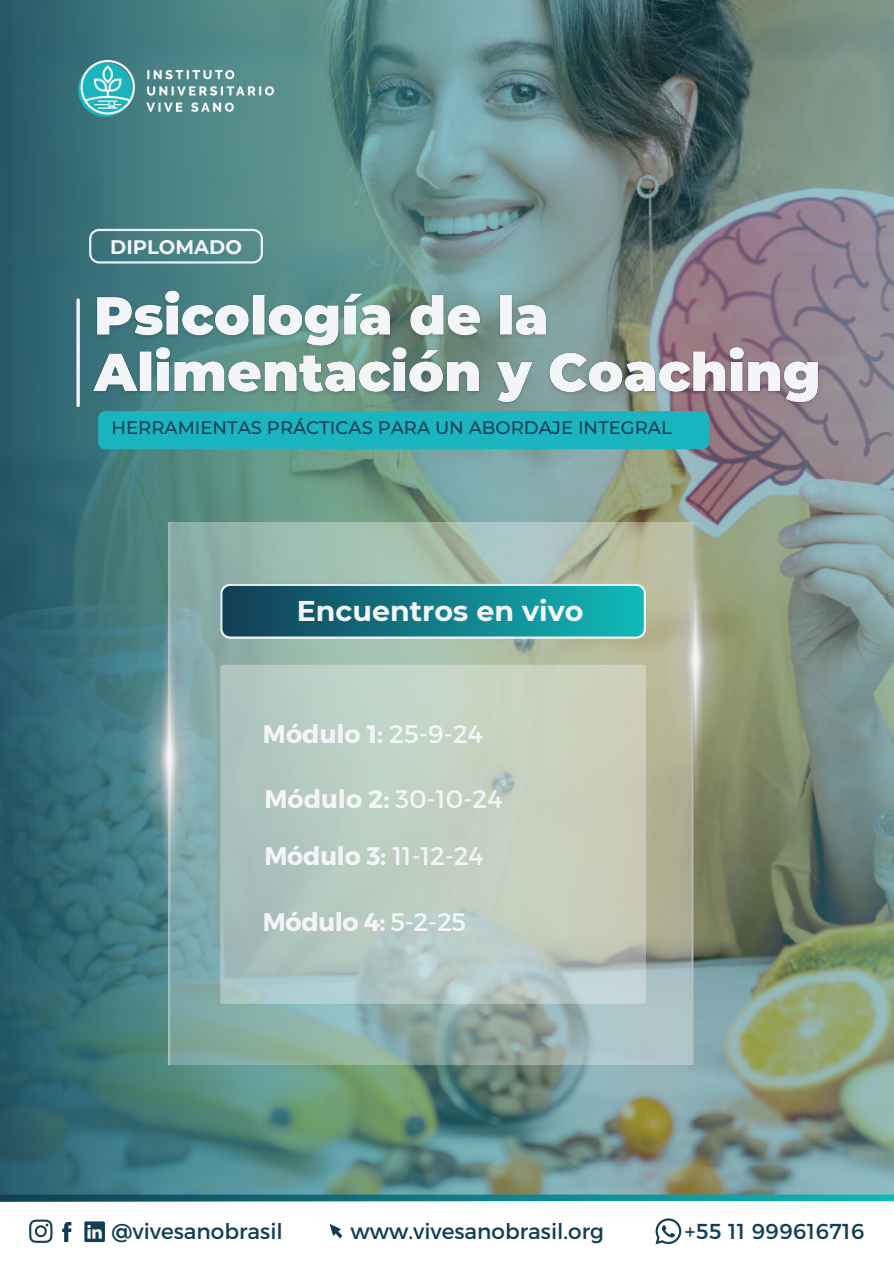
<style>
.page{position:relative;width:894px;height:1264px;background:#fff}
.page>*{position:absolute;margin:0;border:0;box-sizing:border-box;transform-origin:0 0}
.t1{font:700 28.5px "Montserrat";color:#f3f5f9}
.t2{font:700 25.35px "Montserrat";letter-spacing:-.005em;color:#f3f5f9}
.t3{font:21.6px "Montserrat";color:#123d54}
.t4{font:21.6px "Montserrat";letter-spacing:.025em;color:#123d54}
.t5{font:700 19.65px "Montserrat";color:#f3f5f9}
.t6{font:500 18px "Montserrat";color:#123d54}
.s1{font-weight:400}
</style>
<div class="page">
<img style="left:0;top:0;width:893px;height:1194px">
<img style="left:78px;top:54px;width:64px;height:71px">
<img style="left:141px;top:62px;width:134px;height:54px">
<svg style="left:76px;top:300px;width:4px;height:105px"></svg>
<svg style="left:89px;top:229px;width:173px;height:34px;background:#5c8e91"></svg>
<img style="left:548px;top:0;width:345px;height:474px">
<svg style="left:655px;top:1218px;width:26px;height:26px"></svg>
<svg style="left:329px;top:1224px;width:14px;height:14px"></svg>
<svg style="left:29px;top:1219px;width:23px;height:23px"></svg>
<svg style="left:84px;top:1221px;width:21px;height:20px"></svg>
<svg style="left:62px;top:1222px;width:9px;height:19px"></svg>
<svg style="left:0;top:1194px;width:893px;height:7px;background:#187c87"></svg>
<img style="left:168px;top:522px;width:525px;height:541px">
<div style="left:98px;top:411px;width:611px;height:38px;background:#1bb5bf;border-radius:7px"></div>
<img style="left:87px;top:284px;width:737px;height:126px">
<svg style="left:220px;top:664px;width:426px;height:339px;background:#bccbc0"></svg>
<img style="left:134px;top:593px;width:68px;height:331px">
<img style="left:659px;top:495px;width:68px;height:331px">
<svg style="left:220px;top:583px;width:425px;height:56px;background:#268690"></svg>
<h4 class="t5" style="left:110px;top:234px;width:133px">DIPLOMADO</h4>
<p class="t6" style="left:112px;top:417px;width:561px">HERRAMIENTAS PRÁCTICAS PARA UN ABORDAJE INTEGRAL</p>
<h3 class="t1" style="left:297px;top:593px;width:288px">Encuentros en vivo</h3>
<h2 class="t2" style="left:263px;top:717px;width:222px">Módulo 1: <span class="s1">25-9-24</span></h2>
<h3 class="t2" style="left:264px;top:782px;width:240px">Módulo 2: <span class="s1">30-10-24</span></h3>
<h3 class="t2" style="left:264px;top:839px;width:221px">Módulo 3: <span class="s1">11-12-24</span></h3>
<h3 class="t2" style="left:263px;top:905px;width:204px">Módulo 4: <span class="s1">5-2-25</span></h3>
<p class="t3" style="left:111px;top:1217px;width:173px">@vivesanobrasil</p>
<p class="t3" style="left:350px;top:1217px;width:255px">www.vivesanobrasil.org</p>
<p class="t4" style="left:684px;top:1216px;width:181px">+55 11 999616716</p>
</div>
